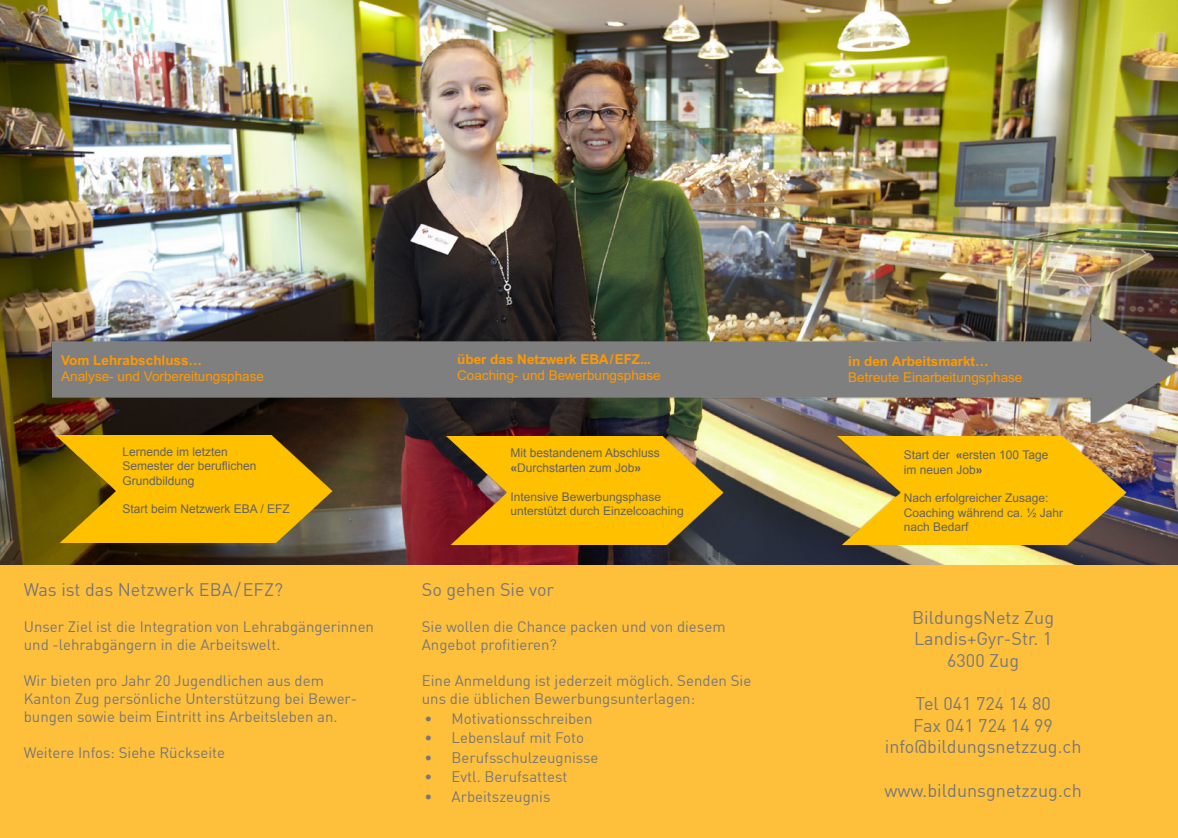
<style>
.page{position:relative;width:1178px;height:838px;background:#fff}
.page>*{position:absolute;margin:0;border:0;box-sizing:border-box;transform-origin:0 0}
.t1{font:18px/21.6px "DIN";color:#76787b;text-align:center}
.t2{font:15px/18px "DIN";color:#76787b}
.t3{font:13.5px/16.2px "Arial";color:#f90}
.t4{font:12px "Arial";color:#636366}
.t5{font:12px/14.4px "Arial";color:#636366}
.s1{font-weight:700}
.s2{font-family:"Frutiger";font-weight:700}
</style>
<div class="page">
<div style="left:0;top:564px;width:1178px;height:274px;background:#febf3b"></div>
<img style="left:0;top:0;width:1178px;height:564px">
<img style="left:54px;top:435px;width:279px;height:107px">
<img style="left:445px;top:437px;width:279px;height:107px">
<img style="left:836px;top:437px;width:290px;height:107px">
<img style="left:53px;top:314px;width:1125px;height:108px">
<p class="t3" style="left:61px;top:352px;width:204px"><span class="s1">Vom Lehrabschluss…<br></span>Analyse- und Vorbereitungsphase</p>
<p class="t3" style="left:457px;top:351px;width:205px"><span class="s1">über das Netzwerk</span> <span class="s1">EBA/EFZ...<br></span>Coaching- und Bewerbungsphase</p>
<p class="t3" style="left:848px;top:353px;width:176px"><span class="s1">in den Arbeitsmarkt…<br></span>Betreute Einarbeitungsphase</p>
<p class="t4" style="left:122px;top:444px;width:107px">Lernende im letzten</p>
<p class="t4" style="left:122px;top:458px;width:136px">Semester der beruflichen</p>
<p class="t4" style="left:122px;top:472px;width:74px">Grundbildung</p>
<p class="t4" style="left:122px;top:501px;width:169px">Start beim Netzwerk EBA / EFZ</p>
<p class="t1" style="left:24px;top:578px;width:261px">Was ist das Netzwerk EBA/EFZ?</p>
<p class="t2" style="left:24px;top:617px;width:352px">Unser Ziel ist die Integration von Lehrabgängerinnen und -lehrabgängern in die Arbeitswelt.</p>
<p class="t2" style="left:24px;top:671px;width:302px">Wir bieten pro Jahr 20 Jugendlichen aus dem</p>
<p class="t2" style="left:24px;top:689px;width:335px">Kanton Zug persönliche Unterstützung bei Bewer-</p>
<p class="t2" style="left:24px;top:707px;width:315px">bungen sowie beim Eintritt ins Arbeitsleben an.</p>
<p class="t2" style="left:24px;top:743px;width:203px">Weitere Infos: Siehe Rückseite</p>
<p class="t4" style="left:510px;top:445px;width:151px">Mit bestandenem Abschluss</p>
<p class="t4" style="left:510px;top:459px;width:132px"><span class="s2">«</span>Durchstarten zum Job<span class="s2">»</span></p>
<p class="t4" style="left:904px;top:447px;width:146px">Start der <span class="s2">«</span>ersten 100 Tage</p>
<p class="t4" style="left:904px;top:462px;width:80px">im neuen Job<span class="s2">»</span></p>
<p class="t5" style="left:510px;top:489px;width:175px">Intensive Bewerbungsphase unterstützt durch Einzelcoaching</p>
<p class="t5" style="left:904px;top:491px;width:161px">Nach erfolgreicher Zusage:<br>Coaching während ca. ½ Jahr nach Bedarf</p>
<p class="t1" style="left:422px;top:578px;width:134px">So gehen Sie vor</p>
<p class="t2" style="left:422px;top:617px;width:305px">Sie wollen die Chance packen und von diesem<br>Angebot profitieren?</p>
<p class="t2" style="left:422px;top:671px;width:331px">Eine Anmeldung ist jederzeit möglich. Senden Sie uns die üblichen Bewerbungsunterlagen:</p>
<p class="t2" style="left:425px;top:709px;width:170px">• Motivationsschreiben</p>
<p class="t2" style="left:425px;top:728px;width:161px">• Lebenslauf mit Foto</p>
<p class="t2" style="left:425px;top:748px;width:175px">• Berufsschulzeugnisse</p>
<p class="t2" style="left:425px;top:767px;width:144px">• Evtl. Berufsattest</p>
<p class="t2" style="left:425px;top:787px;width:127px">• Arbeitszeugnis</p>
<p class="t1" style="left:912px;top:606px;width:144px">BildungsNetz Zug<br>Landis+Gyr-Str. 1<br>6300 Zug</p>
<p class="t1" style="left:885px;top:692px;width:198px">Tel 041 724 14 80<br>Fax 041 724 14 99 info@bildungsnetzzug.ch</p>
<p class="t1" style="left:884px;top:779px;width:199px">www.bildunsgnetzzug.ch</p>
</div>
